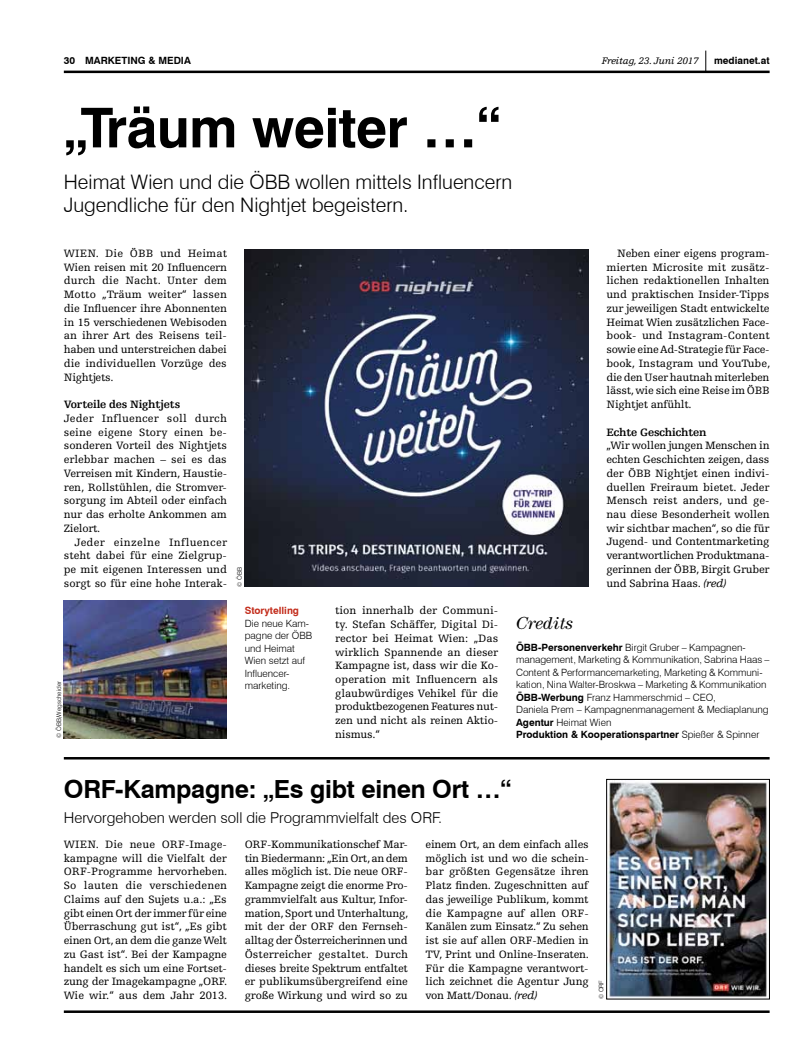
<style>
.page{position:relative;width:798px;height:1063px;background:#fff}
.page>*{position:absolute;margin:0;border:0;box-sizing:border-box;transform-origin:0 0}
.t1{font:700 55px "Swiss 721 BT";color:#000}
.t2{font:700 25px "Swiss 721 BT";letter-spacing:-.01em;color:#000}
.t3{font:300 20px/22.5px "Swiss 721 BT";color:#000}
.t4{font:italic 17.5px "Century Std";color:#000}
.t5{font:300 15px "Swiss 721 BT";color:#000}
.t6{font:11.25px/13.8px "Egyptienne FLT Std";letter-spacing:-.02em;color:#000;text-align:justify}
.t7{font:700 11.25px "Egyptienne FLT Std";letter-spacing:-.02em;color:#000}
.t8{font:300 10px/12.5px "Swiss 721 BT";color:#000}
.t9{font:700 10px "Swiss 721 BT";color:#000}
.t10{font:italic 10px "Egyptienne FLT Std";letter-spacing:-.02em;color:#000}
.t11{font:700 10px "Swiss 721 BT";color:#c32d1c}
.t12{font:300 6.25px "Swiss 721 BT";color:#000}
.s1{font-style:italic}
.s2{font-weight:700}
</style>
<div class="page">
<svg style="left:705px;top:51px;width:1px;height:20px"></svg>
<hr style="left:64px;top:71px;width:705px;height:2px;background:#000">
<hr style="left:64px;top:1010px;width:705px;height:3px;background:#000">
<img style="left:608px;top:782px;width:159px;height:215px">
<div style="left:606px;top:779px;width:163px;height:220px;border:1px solid #000"></div>
<img style="left:244px;top:249px;width:344px;height:338px">
<img style="left:64px;top:601px;width:163px;height:137px">
<hr style="left:64px;top:757px;width:705px;height:3px;background:#000">
<p class="t9" style="left:64px;top:55px;width:128px">30 marketing &amp; media</p>
<p class="t10" style="left:601px;top:56px;width:98px">Freitag, 23. Juni 2017</p>
<p class="t9" style="left:713px;top:55px;width:57px">medianet.at</p>
<h1 class="t1" style="left:64px;top:94px;width:438px">„Träum weiter …“</h1>
<h3 class="t3" style="left:64px;top:171px;width:450px">Heimat Wien und die ÖBB wollen mittels Influencern<br>Jugendliche für den Nightjet begeistern.</h3>
<p class="t6" style="left:64px;top:246px;width:165px">WIEN. Die ÖBB und Heimat Wien reisen mit 20 Influencern durch die Nacht. Unter dem Motto „Träum weiter“ lassen die Influencer ihre Abonnenten in 15 verschiedenen Webisoden an ihrer Art des Reisens teil&shy;haben und unterstreichen dabei die individuellen Vorzüge des Nightjets.</p>
<p class="t7" style="left:64px;top:398px;width:118px">Vorteile des Nightjets</p>
<p class="t6" style="left:64px;top:411px;width:165px">Jeder Influencer soll durch seine eigene Story einen be&shy;sonderen Vorteil des Nightjets erlebbar machen – sei es das Verreisen mit Kindern, Haustie&shy;ren, Rollstühlen, die Stromver&shy;sorgung im Abteil oder einfach nur das erholte Ankommen am Zielort.</p>
<p class="t6" style="left:64px;top:535px;width:165px;text-indent:11px">Jeder einzelne Influencer steht dabei für eine Zielgrup&shy;pe mit eigenen Interessen und sorgt so für eine hohe Interak-</p>
<p class="t12" style="left:55px;top:738px;width:58px;rotate:-90deg">© ÖBB/Wegscheider</p>
<p class="t12" style="left:236px;top:587px;width:21px;rotate:-90deg">© ÖBB</p>
<p class="t11" style="left:244px;top:605px;width:56px">Storytelling</p>
<p class="t8" style="left:244px;top:617px;width:69px">Die neue Kam&shy;pagne der ÖBB und Heimat<br>Wien setzt auf<br>Influencer&shy;marketing.</p>
<p class="t6" style="left:335px;top:604px;width:165px">tion innerhalb der Communi&shy;ty. Stefan Schäffer, Digital Di&shy;rector bei Heimat Wien: „Das wirklich Spannende an dieser Kampagne ist, dass wir die Ko&shy;operation mit Influencern als glaubwürdiges Vehikel für die produktbezogenen Features nut&shy;zen und nicht als reinen Aktio&shy;nismus.“</p>
<p class="t6" style="left:606px;top:246px;width:165px;text-indent:11px">Neben einer eigens program&shy;mierten Microsite mit zusätz&shy;lichen redaktionellen Inhalten und praktischen Insider-Tipps zur jeweiligen Stadt entwickelte Heimat Wien zusätzlichen Face&shy;book- und Instagram-Content sowie eine Ad-Strategie für Face&shy;book, Instagram und YouTube, die den User hautnah miterleben lässt, wie sich eine Reise im ÖBB Nightjet anfühlt.</p>
<p class="t7" style="left:606px;top:426px;width:102px">Echte Geschichten</p>
<p class="t6" style="left:606px;top:439px;width:165px">„Wir wollen jungen Menschen in echten Geschichten zeigen, dass der ÖBB Nightjet einen indivi&shy;duellen Freiraum bietet. Jeder Mensch reist anders, und ge&shy;nau diese Besonderheit wollen wir sichtbar machen“, so die für Jugend- und Contentmarketing verantwortlichen Produktmana&shy;gerinnen der ÖBB, Birgit Gruber und Sabrina Haas. <span class="s1">(red)</span></p>
<h3 class="t4" style="left:516px;top:613px;width:59px">Credits</h3>
<p class="t8" style="left:516px;top:641px;width:255px"><span class="s2">ÖBB-Personenverkehr</span> Birgit Gruber – Kampagnen&shy;management, Marketing &amp; Kommunikation, Sabrina Haas – Content &amp; Performancemarketing, Marketing &amp; Kommuni&shy;kation, Nina Walter-Broskwa – Marketing &amp; Kommunikation <span class="s2">ÖBB-Werbung</span> Franz Hammerschmid – CEO,<br>Daniela Prem – Kampagnenmanagement &amp; Mediaplanung <span class="s2">Agentur</span> Heimat Wien<br><span class="s2">Produktion &amp; Kooperationspartner</span> Spießer &amp; Spinner</p>
<h2 class="t2" style="left:64px;top:774px;width:449px">ORF-Kampagne: „Es gibt einen Ort …“</h2>
<h3 class="t5" style="left:64px;top:808px;width:380px">Hervorgehoben werden soll die Programmvielfalt des ORF.</h3>
<p class="t6" style="left:64px;top:838px;width:165px">WIEN. Die neue ORF-Image&shy;kampagne will die Vielfalt der ORF-Programme hervorheben.<br>So lauten die verschiedenen Claims auf den Sujets u.a.: „Es gibt einen Ort der immer für eine Überraschung gut ist“, „Es gibt einen Ort, an dem die ganze Welt zu Gast ist“. Bei der Kampagne handelt es sich um eine Fortset&shy;zung der Imagekampagne „ORF.<br>Wie wir.“ aus dem Jahr 2013.</p>
<p class="t6" style="left:244px;top:838px;width:165px;text-align:left">ORF-Kommunikationschef Mar&shy;tin Biedermann: „Ein Ort, an dem alles möglich ist. Die neue ORF-<br>Kampagne zeigt die enorme Pro&shy;grammvielfalt aus Kultur, Infor&shy;mation, Sport und Unterhaltung, mit der der ORF den Fernseh&shy;alltag der Österreicherinnen und<br>Österreicher gestaltet. Durch dieses breite Spektrum entfaltet er publikumsübergreifend eine große Wirkung und wird so zu</p>
<p class="t6" style="left:425px;top:838px;width:165px;text-align:left">einem Ort, an dem einfach alles möglich ist und wo die schein&shy;bar größten Gegensätze ihren<br>Platz finden. Zugeschnitten auf das jeweilige Publikum, kommt die Kampagne auf allen ORF-<br>Kanälen zum Einsatz.“ Zu sehen ist sie auf allen ORF-Medien in<br>TV, Print und Online-Inseraten.<br>Für die Kampagne verantwort&shy;lich zeichnet die Agentur Jung von Matt/Donau. <span class="s1">(red)</span></p>
<p class="t12" style="left:597px;top:999px;width:21px;rotate:-90deg">© ORF</p>
</div>
